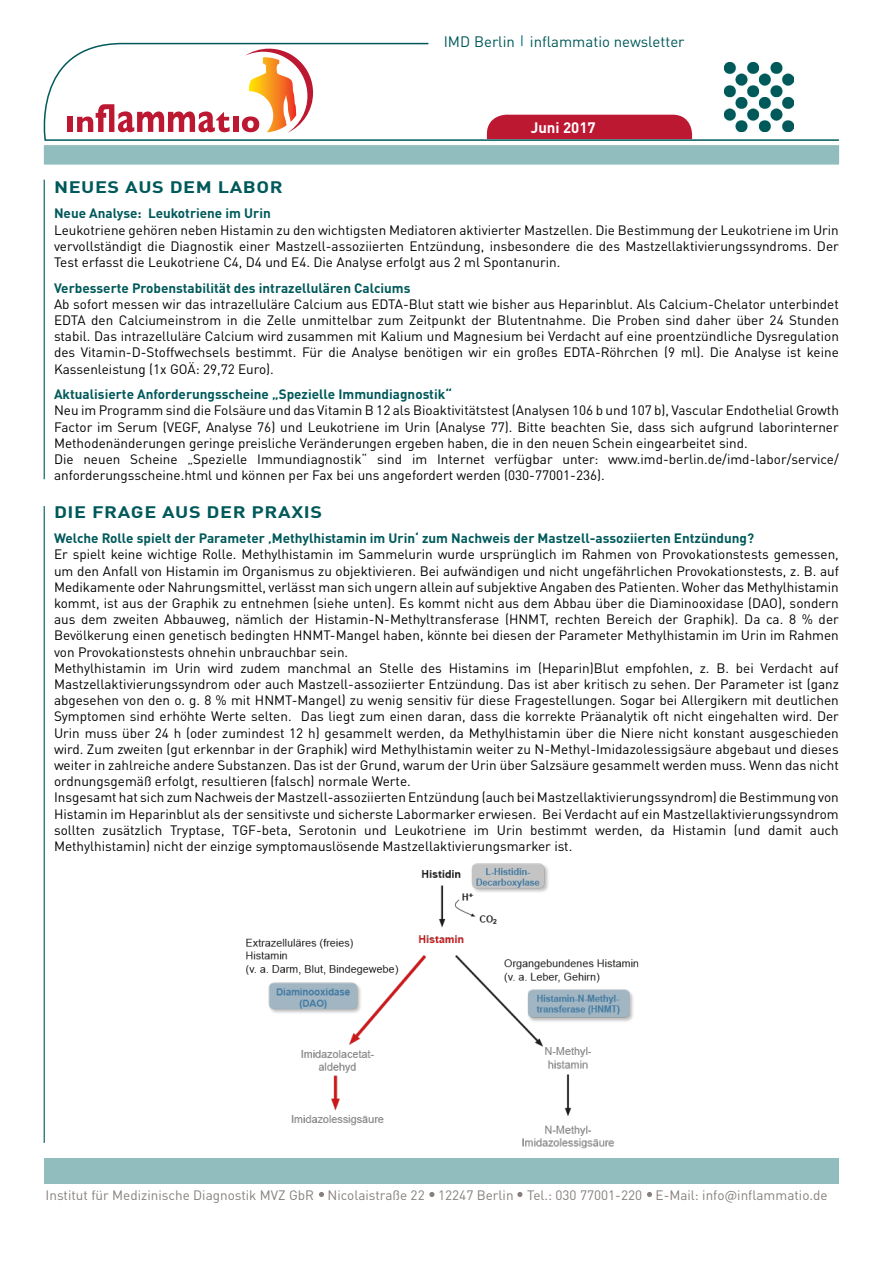
<style>
.page{position:relative;width:893px;height:1263px;background:#fff}
.page>*{position:absolute;margin:0;border:0;box-sizing:border-box;transform-origin:0 0}
.t1{font:700 16.5px "DIN Pro";letter-spacing:.03em;color:#00595a;scale:1.2 1}
.t2{font:15px "DIN Pro";color:#00595a}
.t3{font:700 15px "DIN Pro";color:#fff}
.t4{font:13.5px/16.2px "DIN Pro";color:#000;text-align:justify}
.t5{font:700 13.5px "DIN Pro";color:#00595a}
.t6{font:13.5px "DIN Pro";color:#867f7c}
</style>
<div class="page">
<div style="left:45px;top:1158px;width:794px;height:25px;background:#92bdbf"></div>
<div style="left:38px;top:139px;width:807px;height:32px;background:#92bdbf;border:6px solid #fff"></div>
<hr style="left:44px;top:180px;width:1px;height:299px;background:#00595a">
<hr style="left:44px;top:506px;width:1px;height:637px;background:#00595a">
<svg style="left:38px;top:42px;width:802px;height:100px"></svg>
<svg style="left:319px;top:1192px;width:5px;height:5px"></svg>
<svg style="left:429px;top:1192px;width:5px;height:5px"></svg>
<svg style="left:517px;top:1192px;width:5px;height:5px"></svg>
<svg style="left:647px;top:1192px;width:5px;height:5px"></svg>
<img style="left:246px;top:863px;width:393px;height:286px">
<p class="t2" style="left:444px;top:30px;width:242px">IMD Berlin inflammatio newsletter</p>
<p class="t3" style="left:531px;top:115px;width:67px">Juni 2017</p>
<p class="t1" style="left:54px;top:173px;width:192px">NEUES AUS DEM LABOR</p>
<p class="t5" style="left:54px;top:202px;width:218px">Neue Analyse: Leukotriene im Urin</p>
<p class="t4" style="left:54px;top:220px;width:786px">Leukotriene gehören neben Histamin zu den wichtigsten Mediatoren aktivierter Mastzellen. Die Bestimmung der Leukotriene im Urin vervollständigt die Diagnostik einer Mastzell-assoziierten Entzündung, insbesondere die des Mastzellaktivierungssyndroms. Der Test erfasst die Leukotriene C4, D4 und E4. Die Analyse erfolgt aus 2 ml Spontanurin.</p>
<p class="t5" style="left:54px;top:276px;width:358px">Verbesserte Probenstabilität des intrazellulären Calciums</p>
<p class="t4" style="left:54px;top:294px;width:786px">Ab sofort messen wir das intrazelluläre Calcium aus EDTA-Blut statt wie bisher aus Heparinblut. Als Calcium-Chelator unterbindet EDTA den Calciumeinstrom in die Zelle unmittelbar zum Zeitpunkt der Blutentnahme. Die Proben sind daher über 24 Stunden stabil. Das intrazelluläre Calcium wird zusammen mit Kalium und Magnesium bei Verdacht auf eine proentzündliche Dysregulation des Vitamin-D-Stoffwechsels bestimmt. Für die Analyse benötigen wir ein großes EDTA-Röhrchen (9 ml). Die Analyse ist keine Kassenleistung (1x GOÄ: 29,72 Euro).</p>
<p class="t5" style="left:54px;top:383px;width:399px">Aktualisierte Anforderungsscheine „Spezielle Immundiagnostik“</p>
<p class="t4" style="left:54px;top:401px;width:786px">Neu im Programm sind die Folsäure und das Vitamin B 12 als Bioaktivitätstest (Analysen 106 b und 107 b), Vascular Endothelial Growth Factor im Serum (VEGF, Analyse 76) und Leukotriene im Urin (Analyse 77). Bitte beachten Sie, dass sich aufgrund laborinterner Methodenänderungen geringe preisliche Veränderungen ergeben haben, die in den neuen Schein eingearbeitet sind.</p>
<p class="t4" style="left:54px;top:450px;width:786px">Die neuen Scheine „Spezielle Immundiagnostik“ sind im Internet verfügbar unter: www.imd-berlin.de/imd-labor/service/ anforderungsscheine.html und können per Fax bei uns angefordert werden (030-77001-236).</p>
<p class="t1" style="left:54px;top:498px;width:225px">DIE FRAGE AUS DER PRAXIS</p>
<p class="t5" style="left:54px;top:527px;width:702px">Welche Rolle spielt der Parameter ‚Methylhistamin im Urin‘ zum Nachweis der Mastzell-assoziierten Entzündung?</p>
<p class="t4" style="left:54px;top:545px;width:786px">Er spielt keine wichtige Rolle. Methylhistamin im Sammelurin wurde ursprünglich im Rahmen von Provokationstests gemessen, um den Anfall von Histamin im Organismus zu objektivieren. Bei aufwändigen und nicht ungefährlichen Provokationstests, z. B. auf Medikamente oder Nahrungsmittel, verlässt man sich ungern allein auf subjektive Angaben des Patienten. Woher das Methylhistamin kommt, ist aus der Graphik zu entnehmen (siehe unten). Es kommt nicht aus dem Abbau über die Diaminooxidase (DAO), sondern aus dem zweiten Abbauweg, nämlich der Histamin-N-Methyltransferase (HNMT, rechten Bereich der Graphik). Da ca. 8 % der Bevölkerung einen genetisch bedingten HNMT-Mangel haben, könnte bei diesen der Parameter Methylhistamin im Urin im Rahmen von Provokationstests ohnehin unbrauchbar sein.</p>
<p class="t4" style="left:54px;top:658px;width:786px">Methylhistamin im Urin wird zudem manchmal an Stelle des Histamins im (Heparin)Blut empfohlen, z. B. bei Verdacht auf Mastzellaktivierungssyndrom oder auch Mastzell-assoziierter Entzündung. Das ist aber kritisch zu sehen. Der Parameter ist (ganz abgesehen von den o. g. 8 % mit HNMT-Mangel) zu wenig sensitiv für diese Fragestellungen. Sogar bei Allergikern mit deutlichen Symptomen sind erhöhte Werte selten. Das liegt zum einen daran, dass die korrekte Präanalytik oft nicht eingehalten wird. Der Urin muss über 24 h (oder zumindest 12 h) gesammelt werden, da Methylhistamin über die Niere nicht konstant ausgeschieden wird. Zum zweiten (gut erkennbar in der Graphik) wird Methylhistamin weiter zu N-Methyl-Imidazolessigsäure abgebaut und dieses weiter in zahlreiche andere Substanzen. Das ist der Grund, warum der Urin über Salzsäure gesammelt werden muss. Wenn das nicht ordnungsgemäß erfolgt, resultieren (falsch) normale Werte.</p>
<p class="t4" style="left:54px;top:788px;width:786px">Insgesamt hat sich zum Nachweis der Mastzell-assoziierten Entzündung (auch bei Mastzellaktivierungssyndrom) die Bestimmung von Histamin im Heparinblut als der sensitivste und sicherste Labormarker erwiesen. Bei Verdacht auf ein Mastzellaktivierungssyndrom sollten zusätzlich Tryptase, TGF-beta, Serotonin und Leukotriene im Urin bestimmt werden, da Histamin (und damit auch Methylhistamin) nicht der einzige symptomauslösende Mastzellaktivierungsmarker ist.</p>
<p class="t6" style="left:46px;top:1184px;width:783px">Institut für Medizinische Diagnostik MVZ GbR Nicolaistraße 22 12247 Berlin Tel.: 030 77001-220 E-Mail: info@inflammatio.de</p>
</div>
